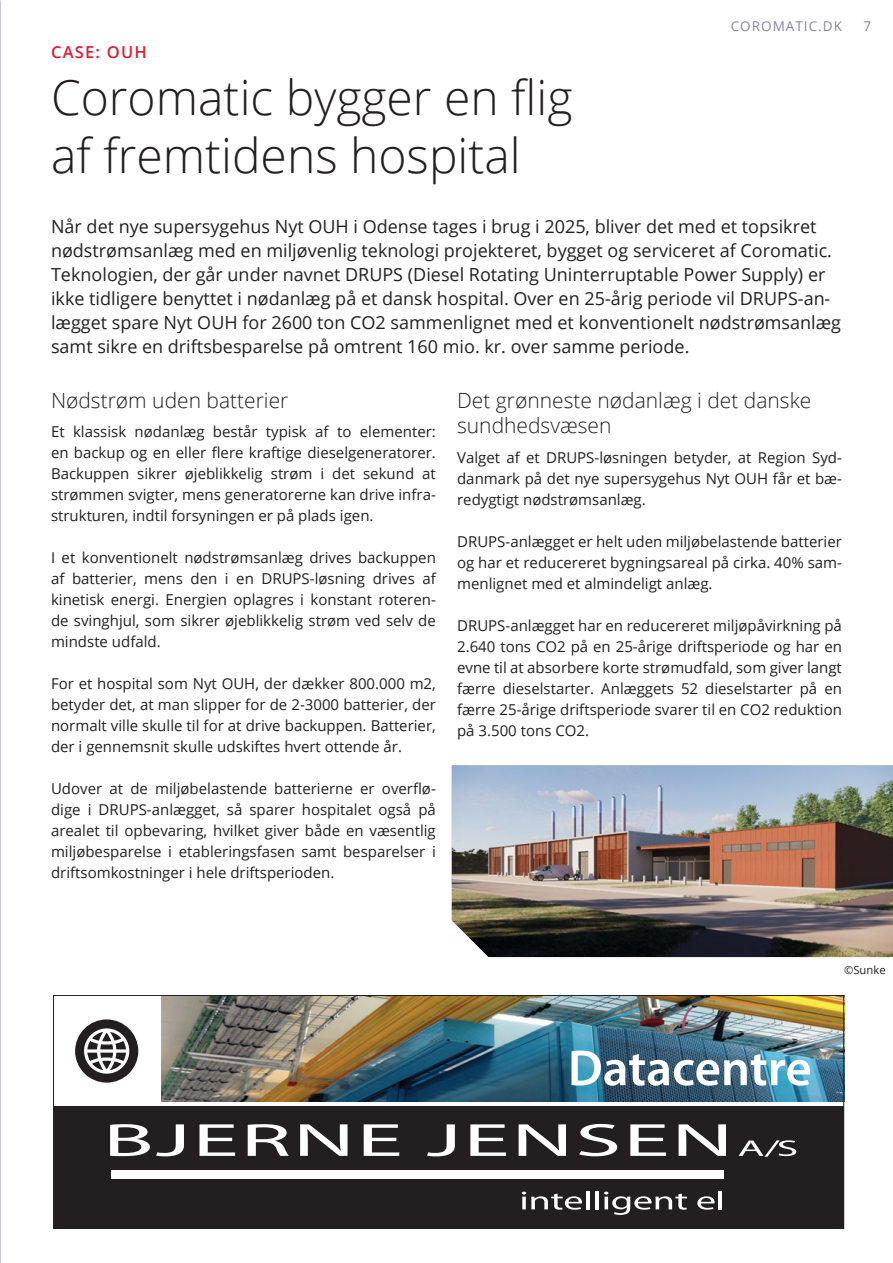
<style>
.page{position:relative;width:893px;height:1263px;background:#fff}
.page>*{position:absolute;margin:0;border:0;box-sizing:border-box;transform-origin:0 0}
.t1{font:600 51px "Myriad Pro";color:#fff}
.t2{font:300 48px/57.6px "Open Sans";color:#231f20}
.M1{font:300 21px/25.2px "Open Sans";color:#231f20}
.U1{font:18px/24px "Open Sans";color:#231f20}
.t3{font:600 16.5px "Open Sans";letter-spacing:.075em;color:#dc1d36}
.P1{font:15px/21px "Open Sans";color:#231f20;text-align:justify}
.t4{font:13.5px "Open Sans";letter-spacing:.075em;color:#89849e}
.P1-2{font:11.25px "Open Sans";color:#231f20}
</style>
<div class="page">
<img style="left:452px;top:765px;width:441px;height:192px">
<div style="left:53px;top:1107px;width:791px;height:122px;background:#231f20"></div>
<img style="left:161px;top:997px;width:681px;height:104px">
<svg style="left:110px;top:1124px;width:40px;height:32px"></svg>
<svg style="left:156px;top:1124px;width:28px;height:32px"></svg>
<svg style="left:199px;top:1124px;width:36px;height:32px"></svg>
<svg style="left:248px;top:1124px;width:41px;height:32px"></svg>
<svg style="left:300px;top:1124px;width:47px;height:32px"></svg>
<svg style="left:364px;top:1124px;width:35px;height:32px"></svg>
<svg style="left:427px;top:1124px;width:28px;height:32px"></svg>
<svg style="left:470px;top:1124px;width:36px;height:32px"></svg>
<svg style="left:519px;top:1124px;width:47px;height:32px"></svg>
<svg style="left:579px;top:1124px;width:38px;height:32px"></svg>
<svg style="left:630px;top:1124px;width:36px;height:32px"></svg>
<svg style="left:679px;top:1124px;width:47px;height:32px"></svg>
<svg style="left:739px;top:1140px;width:57px;height:17px"></svg>
<svg style="left:522px;top:1191px;width:60px;height:19px"></svg>
<hr style="left:586px;top:1191px;width:4px;height:18px;background:#fff">
<hr style="left:595px;top:1191px;width:4px;height:18px;background:#fff">
<svg style="left:604px;top:1191px;width:83px;height:24px"></svg>
<svg style="left:697px;top:1196px;width:18px;height:14px"></svg>
<hr style="left:719px;top:1191px;width:3px;height:18px;background:#fff">
<div style="left:111px;top:1170px;width:612px;height:9px;background:#fff"></div>
<svg style="left:75px;top:1019px;width:63px;height:63px"></svg>
<div style="left:53px;top:995px;width:791px;height:234px;border:1px solid #231f20"></div>
<h4 class="t3" style="left:51px;top:40px;width:97px">CASE: OUH</h4>
<h1 class="t2" style="left:51px;top:68px;width:523px">Coromatic bygger en flig af fremtidens hospital</h1>
<p class="t4" style="left:731px;top:17px;width:113px">COROMATIC.DK</p>
<p class="t4" style="left:864px;top:17px;width:9px">7</p>
<p class="U1" style="left:51px;top:214px;width:792px">Når det nye supersygehus Nyt OUH i Odense tages i brug i 2025, bliver det med et topsikret nødstrømsanlæg med en miljøvenlig teknologi projekteret, bygget og serviceret af Coromatic.<br>Teknologien, der går under navnet DRUPS (Diesel Rotating Uninterruptable Power Supply) er ikke tidligere benyttet i nødanlæg på et dansk hospital. Over en 25-årig periode vil DRUPS-an&shy;lægget spare Nyt OUH for 2600 ton CO2 sammenlignet med et konventionelt nødstrømsanlæg samt sikre en driftsbesparelse på omtrent 160 mio. kr. over samme periode.</p>
<p class="M1" style="left:51px;top:387px;width:239px">Nødstrøm uden batterier</p>
<p class="P1" style="left:51px;top:421px;width:386px">Et klassisk nødanlæg består typisk af to elementer: en backup og en eller flere kraftige dieselgeneratorer.<br>Backuppen sikrer øjeblikkelig strøm i det sekund at strømmen svigter, mens generatorerne kan drive infra&shy;strukturen, indtil forsyningen er på plads igen.</p>
<p class="P1" style="left:51px;top:547px;width:386px">I et konventionelt nødstrømsanlæg drives backuppen af batterier, mens den i en DRUPS-løsning drives af kinetisk energi. Energien oplagres i konstant roteren&shy;de svinghjul, som sikrer øjeblikkelig strøm ved selv de mindste udfald.</p>
<p class="P1" style="left:51px;top:673px;width:386px">For et hospital som Nyt OUH, der dækker 800.000 m2, betyder det, at man slipper for de 2-3000 batterier, der normalt ville skulle til for at drive backuppen. Batterier, der i gennemsnit skulle udskiftes hvert ottende år.</p>
<p class="P1" style="left:51px;top:778px;width:386px">Udover at de miljøbelastende batterierne er overflø&shy;dige i DRUPS-anlægget, så sparer hospitalet også på arealet til opbevaring, hvilket giver både en væsentlig miljøbesparelse i etableringsfasen samt besparelser i driftsomkostninger i hele driftsperioden.</p>
<p class="M1" style="left:457px;top:387px;width:356px">Det grønneste nødanlæg i det danske sundhedsvæsen</p>
<p class="P1" style="left:457px;top:446px;width:386px">Valget af et DRUPS-løsningen betyder, at Region Syd&shy;danmark på det nye supersygehus Nyt OUH får et bæ&shy;redygtigt nødstrømsanlæg.</p>
<p class="P1" style="left:457px;top:530px;width:386px">DRUPS-anlægget er helt uden miljøbelastende batterier og har et reducereret bygningsareal på cirka. 40% sam&shy;menlignet med et almindeligt anlæg.</p>
<p class="P1" style="left:457px;top:614px;width:386px">DRUPS-anlægget har en reducereret miljøpåvirkning på 2.640 tons CO2 på en 25-årige driftsperiode og har en evne til at absorbere korte strømudfald, som giver langt færre dieselstarter. Anlæggets 52 dieselstarter på en færre 25-årige driftsperiode svarer til en CO2 reduktion på 3.500 tons CO2.</p>
<p class="t1" style="left:568px;top:1040px;width:245px">Datacentre</p>
<p class="P1-2" style="left:844px;top:962px;width:43px">©Sunke</p>
</div>
